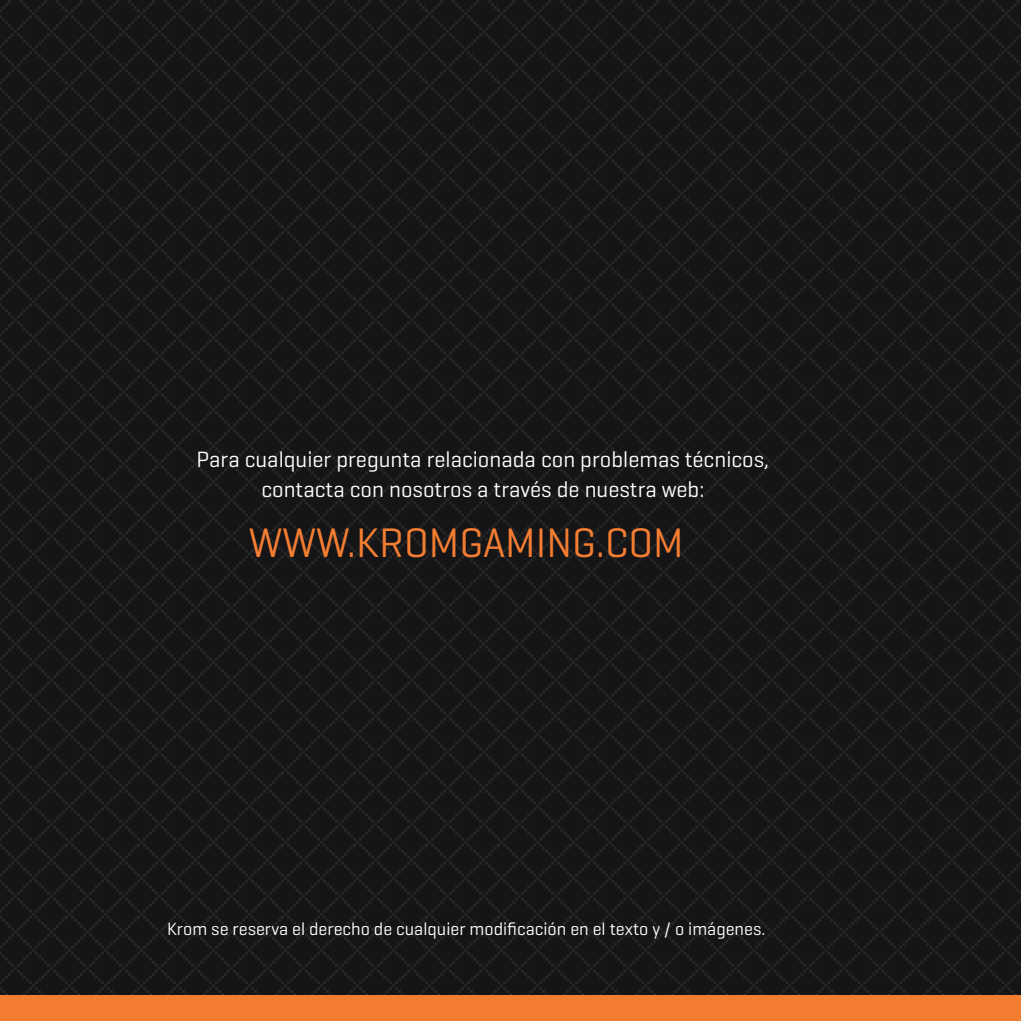
<style>
.page{position:relative;width:1021px;height:1021px;background:#fff}
.page>*{position:absolute;margin:0;border:0;box-sizing:border-box;transform-origin:0 0}
.t1{font:42px "Geogrotesque";color:#f47d32}
.t2{font:22.5px/30px "Geogrotesque";color:#fff;text-align:center}
.t3{font:18px "Geogrotesque";color:#fff}
</style>
<div class="page">
<div style="left:0;top:0;width:1020px;height:1020px;background:#151416"></div>
<img style="left:0;top:403px;width:209px;height:62px">
<img style="left:0;top:502px;width:824px;height:35px">
<img style="left:0;top:619px;width:210px;height:26px">
<img style="left:0;top:745px;width:200px;height:44px">
<img style="left:0;top:862px;width:50px;height:71px">
<img style="left:0;top:969px;width:209px;height:26px">
<img style="left:482px;top:403px;width:351px;height:26px">
<img style="left:210px;top:622px;width:629px;height:17px">
<img style="left:227px;top:748px;width:612px;height:41px">
<img style="left:377px;top:862px;width:285px;height:35px">
<img style="left:635px;top:981px;width:159px;height:14px">
<img style="left:840px;top:0;width:179px;height:180px">
<img style="left:840px;top:322px;width:146px;height:146px">
<img style="left:840px;top:670px;width:179px;height:194px">
<img style="left:0;top:33px;width:818px;height:72px">
<img style="left:0;top:111px;width:830px;height:15px">
<img style="left:0;top:195px;width:839px;height:12px">
<img style="left:0;top:280px;width:839px;height:41px">
<img style="left:383px;top:358px;width:285px;height:35px">
<div style="left:0;top:995px;width:1020px;height:25px;background:#f47d32"></div>
<p class="t2" style="left:196px;top:443px;width:574px">Para cualquier pregunta relacionada con problemas técnicos, contacta con nosotros a través de nuestra web:</p>
<p class="t1" style="left:249px;top:516px;width:436px">WWW.KROMGAMING.COM</p>
<p class="t3" style="left:167px;top:917px;width:599px">Krom se reserva el derecho de cualquier modificación en el texto y / o imágenes.</p>
</div>
